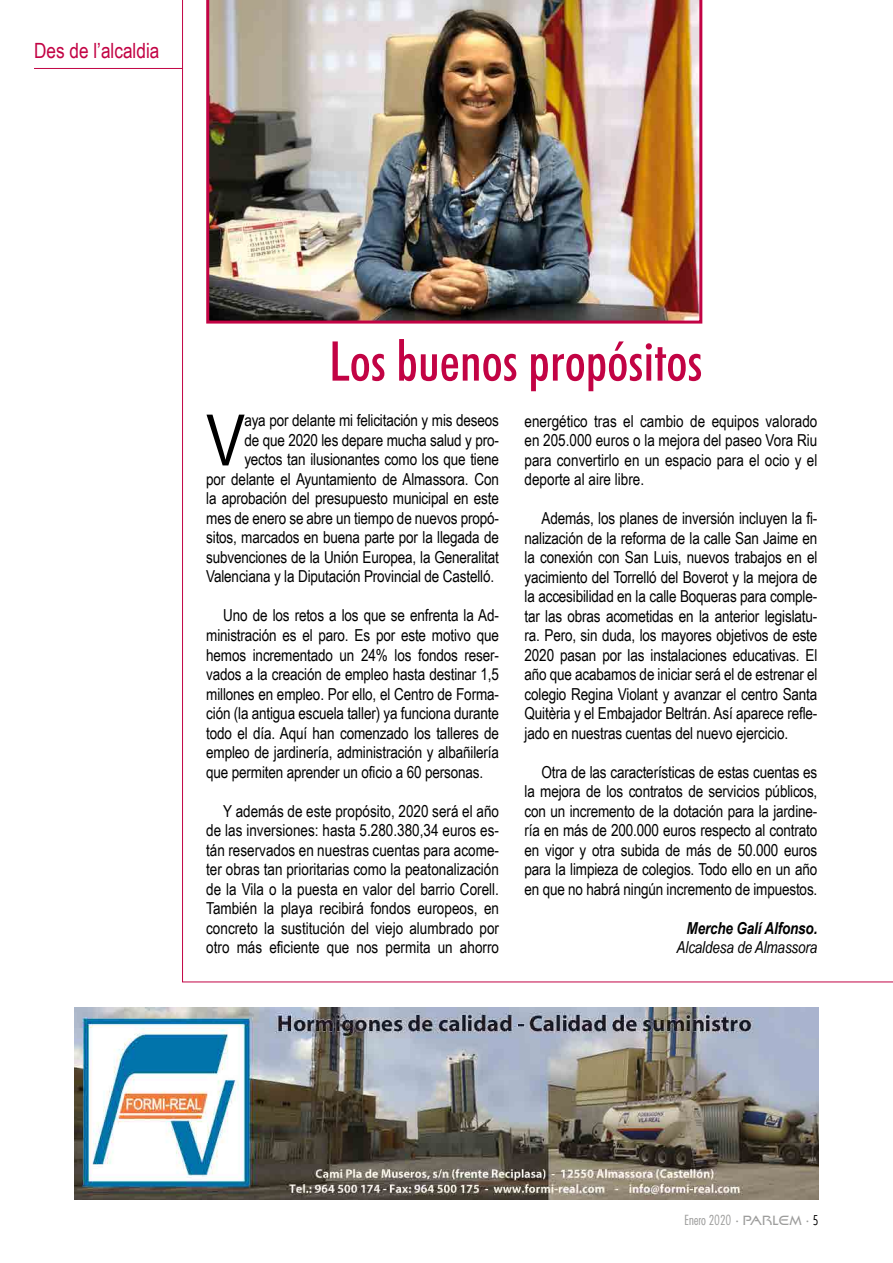
<style>
.page{position:relative;width:893px;height:1263px;background:#fff}
.page>*{position:absolute;margin:0;border:0;box-sizing:border-box;transform-origin:0 0}
.t1{font:70.95px "Arial Narrow";color:#000}
.t2{font:500 condensed 54.9px "Futura BT";color:#c20344}
.t3{font:21px "Arial Narrow";color:#c20344}
.t4{font:16.5px/19.5px "Arial Narrow";letter-spacing:-.01em;color:#000;text-align:justify}
.t5{font:italic 16.5px "Arial Narrow";letter-spacing:-.01em;color:#000}
.t6{font:italic 700 16.5px "Arial Narrow";letter-spacing:-.01em;color:#000}
.t7{font:300 condensed 13.5px "Futura";color:#9d9d9c}
.s1{font-family:"Final Frontier";font-weight:400;font-stretch:normal}
.s2{color:#000}
</style>
<div class="page">
<img style="left:74px;top:1008px;width:745px;height:191px">
<img style="left:182px;top:0;width:711px;height:982px">
<div style="left:329px;top:339px;width:373px;height:42px;background:#fff"></div>
<hr style="left:34px;top:68px;width:149px;height:1px;background:#c20344">
<p class="t3" style="left:34px;top:35px;width:127px">Des de l’alcaldia</p>
<h2 class="t2" style="left:329px;top:328px;width:375px">Los buenos propósitos</h2>
<p class="t4" style="left:206px;top:410px;width:294px;text-align:right">aya por delante mi felicitación y mis deseos<br>de que 2020 les depare mucha salud y pro&shy;yectos tan ilusionantes como los que tiene<br>por delante el Ayuntamiento de Almassora. Con la aprobación del presupuesto municipal en este mes de enero se abre un tiempo de nuevos propó&shy;sitos, marcados en buena parte por la llegada de subvenciones de la Unión Europea, la Generalitat Valenciana y la Diputación Provincial de Castelló.</p>
<p class="t4" style="left:206px;top:605px;width:294px;text-indent:17px">Uno de los retos a los que se enfrenta la Ad&shy;ministración es el paro. Es por este motivo que hemos incrementado un 24% los fondos reser&shy;vados a la creación de empleo hasta destinar 1,5 millones en empleo. Por ello, el Centro de Forma&shy;ción (la antigua escuela taller) ya funciona durante todo el día. Aquí han comenzado los talleres de empleo de jardinería, administración y albañilería que permiten aprender un oficio a 60 personas.</p>
<p class="t4" style="left:206px;top:800px;width:294px;text-indent:17px">Y además de este propósito, 2020 será el año de las inversiones: hasta 5.280.380,34 euros es&shy;tán reservados en nuestras cuentas para acome&shy;ter obras tan prioritarias como la peatonalización de la Vila o la puesta en valor del barrio Corell.<br>También la playa recibirá fondos europeos, en concreto la sustitución del viejo alumbrado por otro más eficiente que nos permita un ahorro</p>
<h1 class="t1" style="left:206px;top:388px;width:40px">V</h1>
<p class="t4" style="left:525px;top:410px;width:294px">energético tras el cambio de equipos valorado en 205.000 euros o la mejora del paseo Vora Riu para convertirlo en un espacio para el ocio y el deporte al aire libre.</p>
<p class="t4" style="left:525px;top:508px;width:294px;text-indent:17px">Además, los planes de inversión incluyen la fi&shy;nalización de la reforma de la calle San Jaime en la conexión con San Luis, nuevos trabajos en el yacimiento del Torrelló del Boverot y la mejora de la accesibilidad en la calle Boqueras para comple&shy;tar las obras acometidas en la anterior legislatu&shy;ra. Pero, sin duda, los mayores objetivos de este 2020 pasan por las instalaciones educativas. El año que acabamos de iniciar será el de estrenar el colegio Regina Violant y avanzar el centro Santa Quitèria y el Embajador Beltrán. Así aparece refle&shy;jado en nuestras cuentas del nuevo ejercicio.</p>
<p class="t4" style="left:525px;top:761px;width:294px;text-indent:17px">Otra de las características de estas cuentas es la mejora de los contratos de servicios públicos, con un incremento de la dotación para la jardine&shy;ría en más de 200.000 euros respecto al contrato en vigor y otra subida de más de 50.000 euros para la limpieza de colegios. Todo ello en un año en que no habrá ningún incremento de impuestos.</p>
<p class="t6" style="left:687px;top:915px;width:132px">Merche Galí Alfonso.</p>
<p class="t5" style="left:677px;top:936px;width:142px">Alcaldesa de Almassora</p>
<p class="t7" style="left:684px;top:1211px;width:136px">Enero 2020 <sup>.</sup> <span class="s1">PARLEM </span><sup>.</sup> <span class="s2">5</span></p>
</div>
